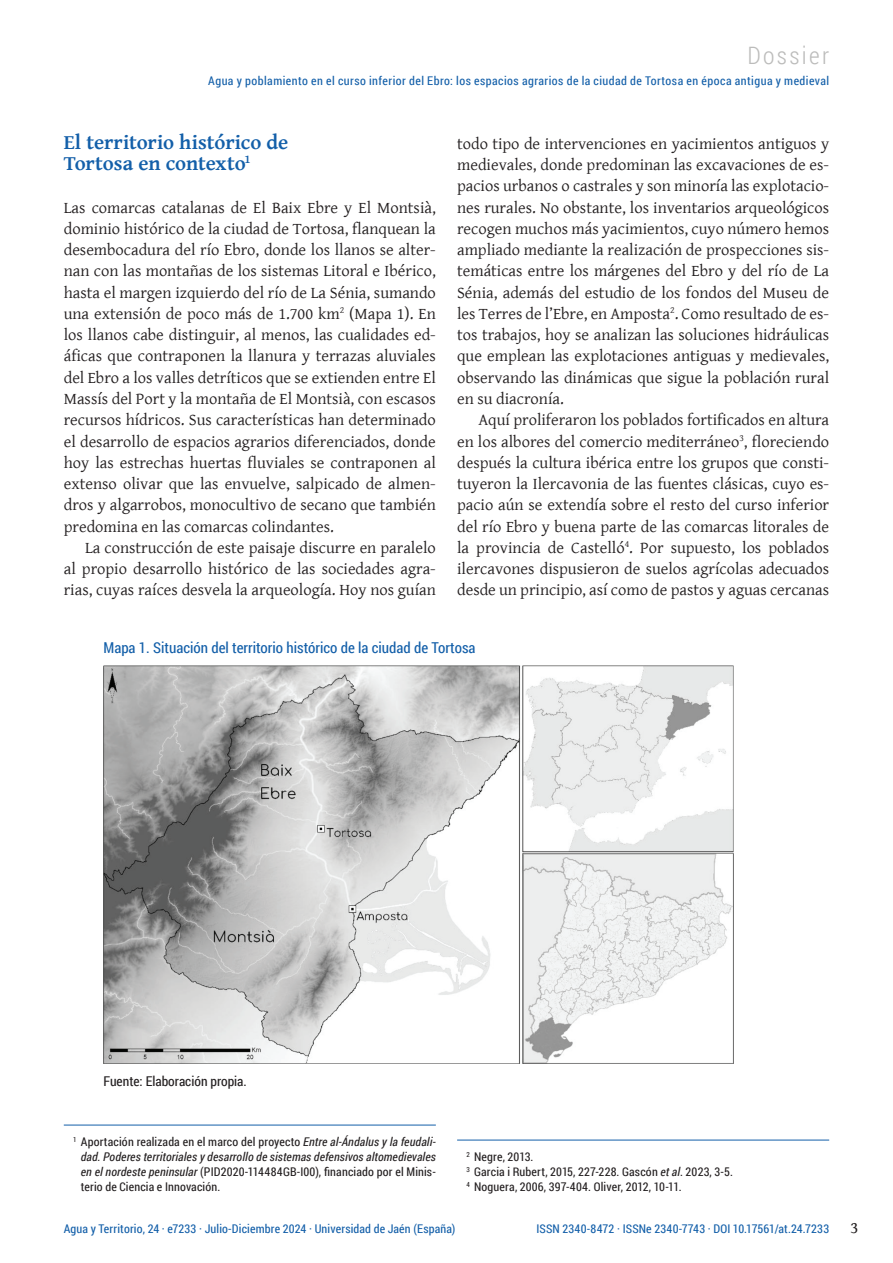
<style>
.page{position:relative;width:893px;height:1263px;background:#fff}
.page>*{position:absolute;margin:0;border:0;box-sizing:border-box;transform-origin:0 0}
.t1{font:300 24px "Roboto Condensed";letter-spacing:.1em;color:#bcbcbb}
.Article_-_H4{font:700 21px/21px "Gentium Basic";letter-spacing:-.005em;color:#135fa9}
.Article_-_P_-_Ident{font:16.5px/21.3px "Gentium Basic";color:#231f20;text-align:justify}
.Article_-_P_-_No_Ident{font:16.5px/21.3px "Gentium Basic";color:#231f20;text-align:justify}
.t2{font:16.5px "Gentium Book Basic";color:#231f20}
.Picture_-_Caption{font:15px "Roboto Condensed";color:#135fa9}
.Picture_-_Caption_Src{font:13.5px "Roboto Condensed";color:#231f20}
.Footnotes_Rule{font:italic 12px/15px "Roboto Condensed";letter-spacing:.015em;color:#231f20;text-align:justify}
.t3{font:12px "Roboto Condensed";letter-spacing:.025em;color:#135fa9}
.Footnotes{font:12px "Roboto Condensed";letter-spacing:.015em;color:#231f20}
.Footnotes_Rule-2{font:12px "Roboto Condensed";letter-spacing:.01em;color:#231f20}
.s1{font-style:normal}
.s2{font-style:italic}
</style>
<div class="page">
<hr style="left:64px;top:1125px;width:372px;height:1px;background:#135fa9">
<hr style="left:457px;top:1140px;width:372px;height:1px;background:#135fa9">
<img style="left:104px;top:665px;width:629px;height:398px">
<h1 class="t1" style="left:747px;top:39px;width:83px">Dossier</h1>
<p class="t3" style="left:208px;top:72px;width:622px">Agua y poblamiento en el curso inferior del Ebro: los espacios agrarios de la ciudad de Tortosa en época antigua y medieval</p>
<p class="Article_-_H4" style="left:64px;top:131px;width:226px">El territorio histórico de<br>Tortosa en contexto<sup>1</sup></p>
<p class="Article_-_P_-_No_Ident" style="left:64px;top:196px;width:374px">Las comarcas catalanas de El Baix Ebre y El Montsià, dominio histórico de la ciudad de Tortosa, flanquean la desembocadura del río Ebro, donde los llanos se alter&shy;nan con las montañas de los sistemas Litoral e Ibérico, hasta el margen izquierdo del río de La Sénia, sumando una extensión de poco más de 1.700 km<sup>2</sup> (Mapa 1). En los llanos cabe distinguir, al menos, las cualidades ed&shy;áficas que contraponen la llanura y terrazas aluviales del Ebro a los valles detríticos que se extienden entre El Massís del Port y la montaña de El Montsià, con escasos recursos hídricos. Sus características han determinado el desarrollo de espacios agrarios diferenciados, donde hoy las estrechas huertas fluviales se contraponen al extenso olivar que las envuelve, salpicado de almen&shy;dros y algarrobos, monocultivo de secano que también predomina en las comarcas colindantes.</p>
<p class="Article_-_P_-_Ident" style="left:64px;top:536px;width:374px;text-indent:21px">La construcción de este paisaje discurre en paralelo al propio desarrollo histórico de las sociedades agra&shy;rias, cuyas raíces desvela la arqueología. Hoy nos guían</p>
<p class="Article_-_P_-_Ident" style="left:457px;top:132px;width:374px">todo tipo de intervenciones en yacimientos antiguos y medievales, donde predominan las excavaciones de es&shy;pacios urbanos o castrales y son minoría las explotacio&shy;nes rurales. No obstante, los inventarios arqueológicos recogen muchos más yacimientos, cuyo número hemos ampliado mediante la realización de prospecciones sis&shy;temáticas entre los márgenes del Ebro y del río de La Sénia, además del estudio de los fondos del Museu de les Terres de l’Ebre, en Amposta<sup>2</sup>. Como resultado de es&shy;tos trabajos, hoy se analizan las soluciones hidráulicas que emplean las explotaciones antiguas y medievales, observando las dinámicas que sigue la población rural en su diacronía.</p>
<p class="Article_-_P_-_Ident" style="left:457px;top:409px;width:374px;text-indent:21px">Aquí proliferaron los poblados fortificados en altura en los albores del comercio mediterráneo<sup>3</sup>, floreciendo después la cultura ibérica entre los grupos que consti&shy;tuyeron la Ilercavonia de las fuentes clásicas, cuyo es&shy;pacio aún se extendía sobre el resto del curso inferior del río Ebro y buena parte de las comarcas litorales de la provincia de Castelló<sup>4</sup>. Por supuesto, los poblados ilercavones dispusieron de suelos agrícolas adecuados desde un principio, así como de pastos y aguas cercanas</p>
<p class="Picture_-_Caption" style="left:104px;top:637px;width:374px">Mapa 1. Situación del territorio histórico de la ciudad de Tortosa</p>
<p class="Picture_-_Caption_Src" style="left:104px;top:1071px;width:145px">Fuente: Elaboración propia.</p>
<p class="Footnotes_Rule" style="left:81px;top:1133px;width:357px;text-indent:-8px"><sup>1</sup> <span class="s1">Aportación realizada en el marco del proyecto</span> Entre al-Ándalus y la feudali&shy;dad. Poderes territoriales y desarrollo de sistemas defensivos altomedievales en el nordeste peninsular <span class="s1">(PID2020-114484GB-I00), financiado por el Minis&shy;terio de Ciencia e Innovación.</span></p>
<p class="Footnotes_Rule-2" style="left:466px;top:1148px;width:69px"><sup>2</sup> Negre, 2013.</p>
<p class="Footnotes" style="left:466px;top:1163px;width:268px"><sup>3</sup> Garcia i Rubert, 2015, 227-228. Gascón <span class="s2">et al</span>. 2023, 3-5.</p>
<p class="Footnotes" style="left:466px;top:1178px;width:217px"><sup>4</sup> Noguera, 2006, 397-404. Oliver, 2012, 10-11.</p>
<p class="t3" style="left:64px;top:1220px;width:393px">Agua y Territorio, 24 · e7233 · Julio-Diciembre 2024 · Universidad de Jaén (España)</p>
<p class="t3" style="left:536px;top:1220px;width:294px">ISSN 2340-8472 · ISSNe 2340-7743 · DOI 10.17561/at.24.7233</p>
<p class="t2" style="left:850px;top:1215px;width:9px">3</p>
</div>
